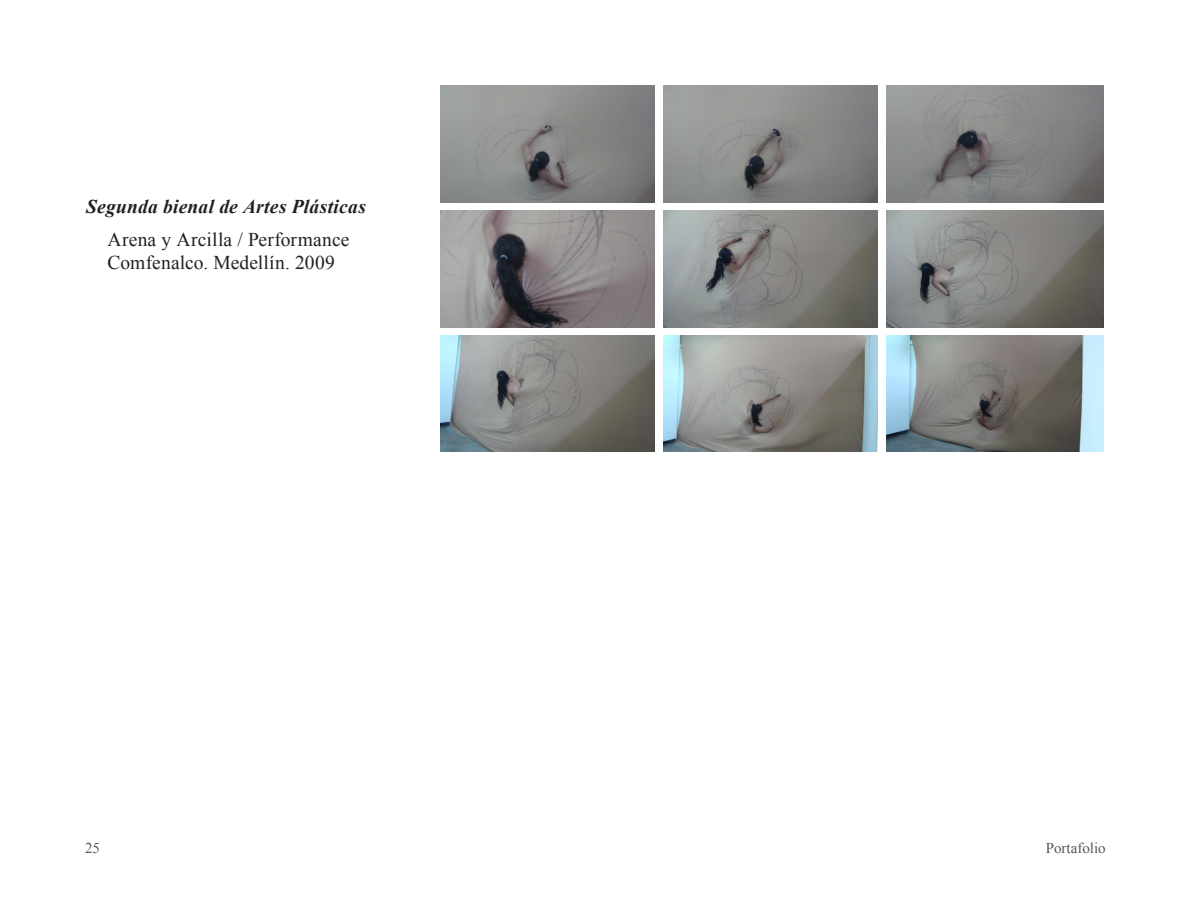
<style>
.page{position:relative;width:1188px;height:918px;background:#fff}
.page>*{position:absolute;margin:0;border:0;box-sizing:border-box;transform-origin:0 0}
.Bloque_experiencia{font:19.5px "Times New Roman";letter-spacing:.01em;color:#231f20}
.t1{font:italic 700 19.5px "Times New Roman";letter-spacing:.015em;color:#231f20}
.t2{font:15px "Times New Roman";color:#57585a}
</style>
<div class="page">
<img style="left:887px;top:335px;width:216px;height:117px">
<img style="left:887px;top:210px;width:216px;height:117px">
<img style="left:887px;top:86px;width:216px;height:116px">
<img style="left:663px;top:335px;width:214px;height:117px">
<img style="left:663px;top:210px;width:214px;height:117px">
<img style="left:663px;top:86px;width:214px;height:116px">
<img style="left:440px;top:335px;width:215px;height:117px">
<img style="left:440px;top:210px;width:215px;height:117px">
<img style="left:440px;top:86px;width:215px;height:116px">
<p class="t1" style="left:86px;top:193px;width:281px">Segunda bienal de Artes Plásticas</p>
<p class="Bloque_experiencia" style="left:107px;top:226px;width:244px">Arena y Arcilla / Performance</p>
<p class="Bloque_experiencia" style="left:107px;top:249px;width:229px">Comfenalco. Medellín. 2009</p>
<p class="t2" style="left:85px;top:838px;width:16px">25</p>
<p class="t2" style="left:1046px;top:838px;width:61px">Portafolio</p>
</div>
